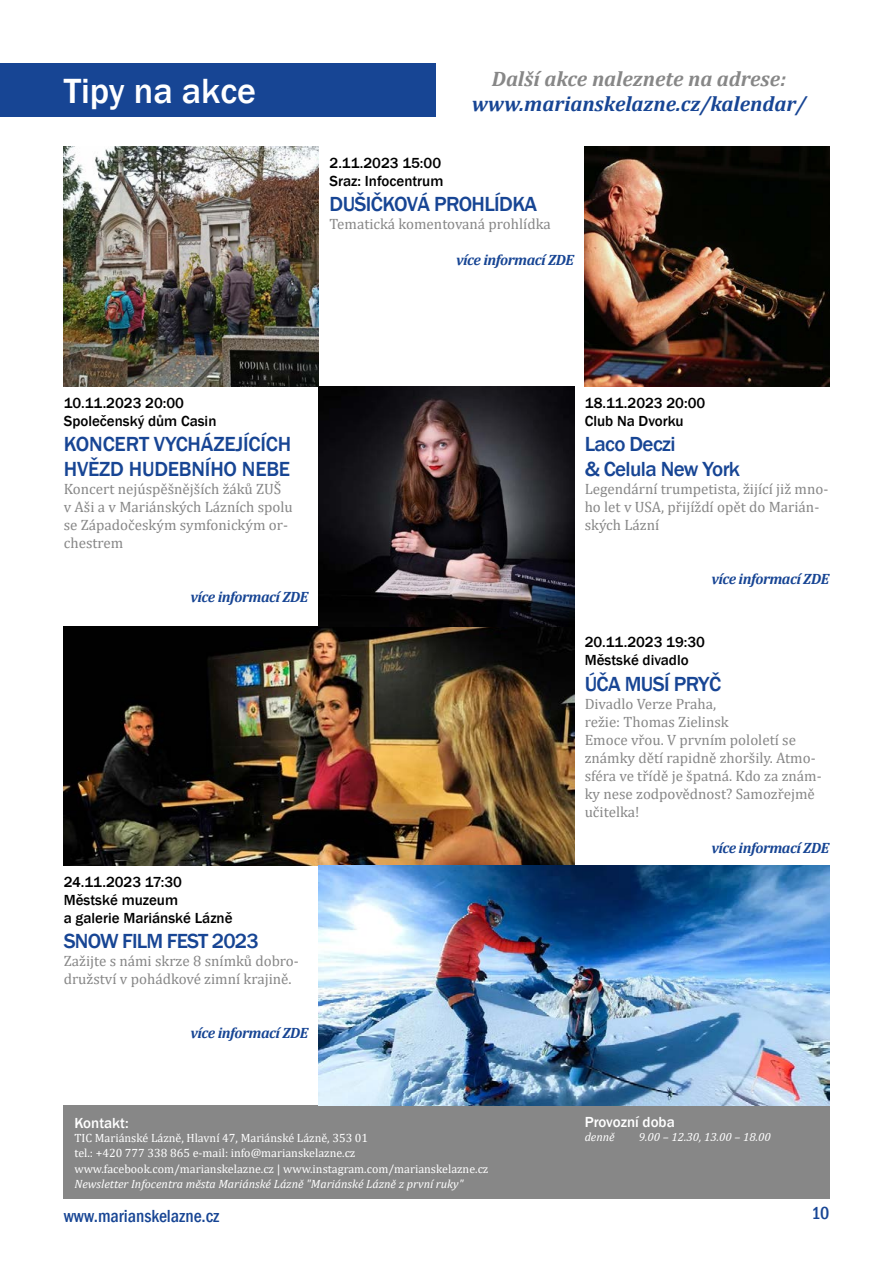
<style>
.page{position:relative;width:893px;height:1263px;background:#fff}
.page>*{position:absolute;margin:0;border:0;box-sizing:border-box;transform-origin:0 0}
.t1{font:500 36px "Franklin Gothic";color:#fff}
.t2{font:500 21px/25.2px "Franklin Gothic";letter-spacing:-.03em;color:#174594}
.t3{font:500 21px/25.2px "Franklin Gothic";letter-spacing:-.01em;color:#174594}
.t4{font:italic 700 21px "Cambria";color:#174594}
.t5{font:italic 700 21px "Cambria";color:#878787}
.t6{font:500 condensed 18px "Franklin Gothic";color:#174594}
.t7{font:15px/18px "Cambria";color:#878787}
.t8{font:500 15px/18px "Franklin Gothic";color:#000}
.t9{font:italic 700 15px "Cambria";letter-spacing:-.03em;color:#174594}
.t10{font:500 15px "Franklin Gothic";color:#fff}
.t11{font:12px/14.4px "Cambria";color:#fff}
.t12{font:italic 12px "Cambria";color:#fff}
</style>
<div class="page">
<div style="left:0;top:64px;width:436px;height:53px;background:#174594"></div>
<div style="left:574px;top:1106px;width:255px;height:93px;background:#878787"></div>
<div style="left:64px;top:1106px;width:510px;height:93px;background:#878787"></div>
<img style="left:64px;top:626px;width:510px;height:240px">
<img style="left:319px;top:866px;width:510px;height:240px">
<img style="left:64px;top:147px;width:255px;height:239px">
<img style="left:585px;top:147px;width:244px;height:239px">
<img style="left:319px;top:386px;width:255px;height:240px">
<h1 class="t1" style="left:64px;top:69px;width:194px">Tipy na akce</h1>
<h2 class="t5" style="left:492px;top:64px;width:296px">Další akce naleznete na adrese:</h2>
<h2 class="t4" style="left:472px;top:89px;width:336px">www.marianskelazne.cz/kalendar/</h2>
<p class="t8" style="left:330px;top:154px;width:115px">2.11.2023 15:00<br>Sraz: Infocentrum</p>
<h2 class="t2" style="left:330px;top:192px;width:209px">DUŠIČKOVÁ PROHLÍDKA</h2>
<p class="t7" style="left:330px;top:215px;width:223px">Tematická komentovaná prohlídka</p>
<p class="t9" style="left:456px;top:249px;width:119px">více informací ZDE</p>
<p class="t8" style="left:64px;top:394px;width:154px">10.11.2023 20:00<br>Společenský dům Casin</p>
<h2 class="t3" style="left:64px;top:431px;width:229px">KONCERT VYCHÁZEJÍCÍCH<br>HVĚZD HUDEBNÍHO NEBE</h2>
<p class="t7" style="left:64px;top:480px;width:231px">Koncert nejúspěšnějších žáků ZUŠ<br>v Aši a v Mariánských Lázních spolu se Západočeským symfonickým or&shy;chestrem</p>
<p class="t9" style="left:190px;top:586px;width:119px">více informací ZDE</p>
<p class="t8" style="left:64px;top:873px;width:170px">24.11.2023 17:30<br>Městské muzeum<br>a galerie Mariánské Lázně</p>
<h2 class="t2" style="left:64px;top:929px;width:196px">SNOW FILM FEST 2023</h2>
<p class="t7" style="left:64px;top:952px;width:237px">Zažijte s námi skrze 8 snímků dobro&shy;družství v pohádkové zimní krajině.</p>
<p class="t9" style="left:190px;top:1022px;width:119px">více informací ZDE</p>
<p class="t8" style="left:585px;top:394px;width:122px">18.11.2023 20:00<br>Club Na Dvorku</p>
<h2 class="t2" style="left:585px;top:431px;width:157px">Laco Deczi<br>&amp; Celula New York</h2>
<p class="t7" style="left:585px;top:480px;width:245px">Legendární trumpetista, žijící již mno&shy;ho let v USA, přijíždí opět do Marián&shy;ských Lázní</p>
<p class="t9" style="left:711px;top:568px;width:119px">více informací ZDE</p>
<p class="t8" style="left:585px;top:633px;width:122px">20.11.2023 19:30<br>Městské divadlo</p>
<h2 class="t2" style="left:585px;top:671px;width:138px">ÚČA MUSÍ PRYČ</h2>
<p class="t7" style="left:585px;top:694px;width:238px">Divadlo Verze Praha,<br>režie: Thomas Zielinsk<br>Emoce vřou. V prvním pololetí se známky dětí rapidně zhoršily. Atmo&shy;sféra ve třídě je špatná. Kdo za znám&shy;ky nese zodpovědnost? Samozřejmě učitelka!</p>
<p class="t9" style="left:711px;top:837px;width:119px">více informací ZDE</p>
<p class="t10" style="left:74px;top:1113px;width:56px">Kontakt:</p>
<p class="t11" style="left:74px;top:1131px;width:295px">TIC Mariánské Lázně, Hlavní 47, Mariánské Lázně, 353 01 tel.: +420 777 338 865 e-mail: info@marianskelazne.cz</p>
<p class="t11" style="left:74px;top:1162px;width:415px">www.facebook.com/marianskelazne.cz | www.instagram.com/marianskelazne.cz</p>
<p class="t12" style="left:74px;top:1175px;width:390px">Newsletter Infocentra města Mariánské Lázně "Mariánské Lázně z první ruky"</p>
<p class="t6" style="left:64px;top:1204px;width:157px">www.marianskelazne.cz</p>
<p class="t10" style="left:585px;top:1112px;width:92px">Provozní doba</p>
<p class="t12" style="left:585px;top:1128px;width:32px">denně</p>
<p class="t12" style="left:639px;top:1128px;width:134px">9.00 – 12.30, 13.00 – 18.00</p>
<p class="t6" style="left:811px;top:1201px;width:19px">10</p>
</div>
